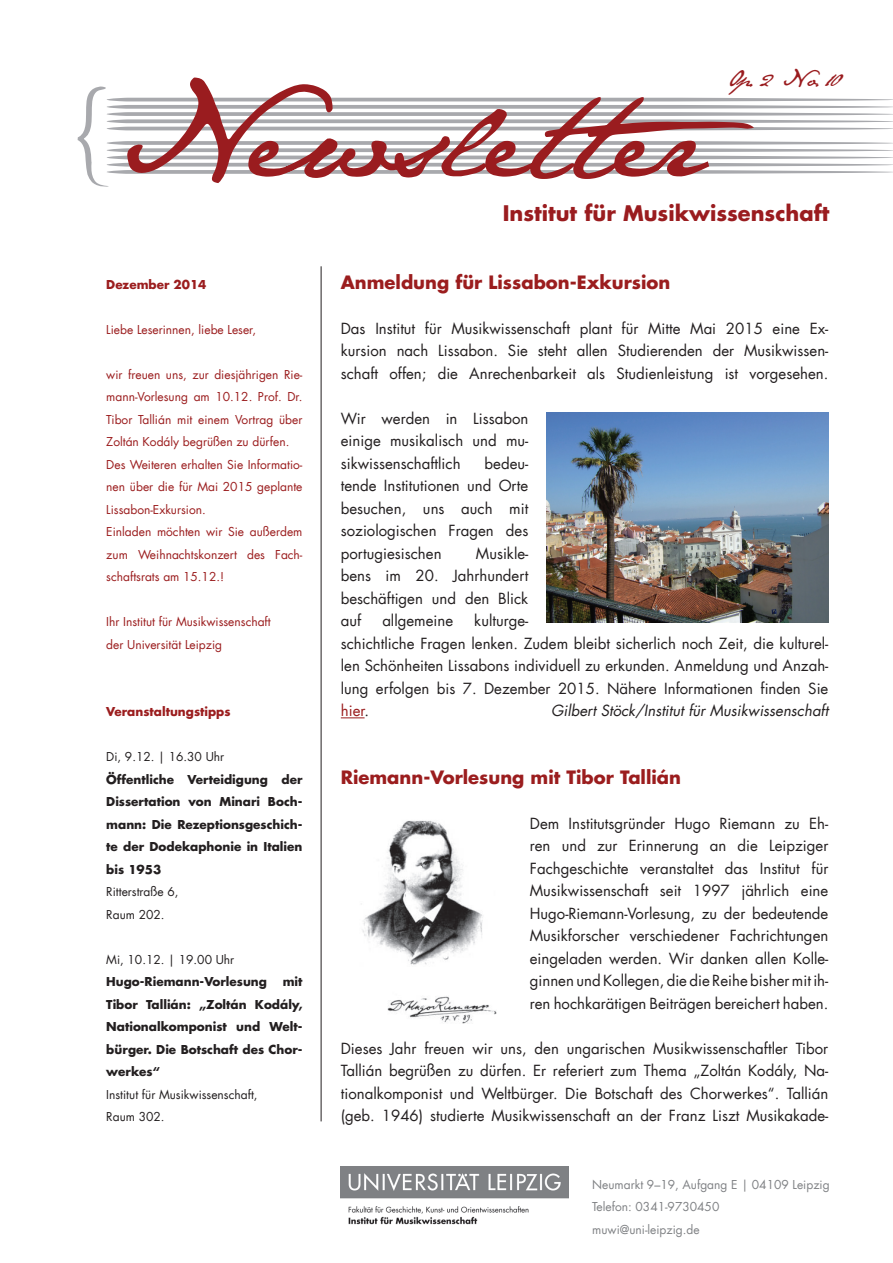
<style>
.page{position:relative;width:893px;height:1263px;background:#fff}
.page>*{position:absolute;margin:0;border:0;box-sizing:border-box;transform-origin:0 0}
.t1{font:700 21px "Futura";color:#9a1c1f}
.t2{font:19.95px "Jane Austen";color:#9a1c1f}
.t3{font:700 18px "Futura";color:#9b1d1e}
.t4{font:15px/22.5px "Futura";color:#231f20;text-align:justify}
.t5{font:italic 15px "Futura";color:#231f20}
.t6{font:12px/22.5px "Futura";color:#9b1d1e}
.t7{font:700 12px/22.5px "Futura";color:#231f20;text-align:justify}
.t8{font:12px/22.5px "Futura";color:#231f20}
.t9{font:12px/22.5px "Futura";color:#808285}
.t10{font:700 12px "Futura";color:#9b1d1e}
.s1{color:#9b1d1e}
</style>
<div class="page">
<hr style="left:321px;top:266px;width:1px;height:855px;background:#231f20">
<img style="left:341px;top:1166px;width:227px;height:59px">
<svg style="left:77px;top:87px;width:816px;height:100px"></svg>
<svg style="left:127px;top:78px;width:627px;height:105px"></svg>
<svg style="left:341px;top:717px;width:24px;height:1px"></svg>
<img style="left:547px;top:413px;width:282px;height:210px">
<img style="left:362px;top:820px;width:135px;height:204px">
<h2 class="t2" style="left:728px;top:68px;width:114px">Op. 2 No. 10</h2>
<p class="t10" style="left:106px;top:276px;width:102px">Dezember 2014</p>
<p class="t6" style="left:106px;top:318px;width:151px">Liebe Leserinnen, liebe Leser,</p>
<p class="t6" style="left:106px;top:363px;width:198px">wir freuen uns, zur diesjährigen Rie&shy;mann-Vorlesung am 10.12. Prof. Dr.<br>Tibor Tallián mit einem Vortrag über<br>Zoltán Kodály begrüßen zu dürfen.<br>Des Weiteren erhalten Sie Informatio&shy;nen über die für Mai 2015 geplante<br>Lissabon-Exkursion.<br>Einladen möchten wir Sie außerdem zum Weihnachtskonzert des Fach&shy;schaftsrats am 15.12.!</p>
<p class="t6" style="left:106px;top:611px;width:166px">Ihr Institut für Musikwissenschaft der Universität Leipzig</p>
<p class="t10" style="left:106px;top:704px;width:126px">Veranstaltungstipps</p>
<p class="t8" style="left:106px;top:746px;width:120px">Di, 9.12. | 16.30 Uhr</p>
<p class="t7" style="left:106px;top:768px;width:198px">Öffentliche Verteidigung der Dissertation von Minari Boch&shy;mann: Die Rezeptionsgeschich&shy;te der Dodekaphonie in Italien bis 1953</p>
<p class="t8" style="left:106px;top:881px;width:74px">Ritterstraße 6,<br>Raum 202.</p>
<p class="t8" style="left:106px;top:948px;width:130px">Mi, 10.12. | 19.00 Uhr</p>
<p class="t7" style="left:106px;top:970px;width:162px">Hugo-Riemann-Vorlesung</p>
<p class="t7" style="left:106px;top:970px;width:198px;text-indent:176px">mit Tibor Tallián: „Zoltán Kodály, Nationalkomponist und Welt&shy;bürger. Die Botschaft des Chor&shy;werkes“</p>
<p class="t8" style="left:106px;top:1083px;width:153px">Institut für Musikwissenschaft,<br>Raum 302.</p>
<h1 class="t1" style="left:503px;top:199px;width:328px">Institut für Musikwissenschaft</h1>
<p class="t3" style="left:341px;top:270px;width:331px">Anmeldung für Lissabon-Exkursion</p>
<p class="t4" style="left:341px;top:317px;width:489px">Das Institut für Musikwissenschaft plant für Mitte Mai 2015 eine Ex&shy;kursion nach Lissabon. Sie steht allen Studierenden der Musikwissen&shy;schaft offen; die Anrechenbarkeit als Studienleistung ist vorgesehen.</p>
<p class="t4" style="left:341px;top:407px;width:189px">Wir werden in Lissabon einige musikalisch und mu&shy;sikwissenschaftlich</p>
<p class="t4" style="left:341px;top:452px;width:189px;text-indent:144px">bedeu&shy;tende Institutionen und Orte besuchen, uns auch mit soziologischen Fragen des portugiesischen</p>
<p class="t4" style="left:341px;top:542px;width:189px;text-indent:135px">Musikle&shy;bens im 20. Jahrhundert beschäftigen und den Blick auf</p>
<p class="t4" style="left:341px;top:610px;width:489px;text-align:left;text-indent:133px">kulturge-<br>schichtliche Fragen lenken. Zudem bleibt sicherlich noch Zeit, die kulturel&shy;len Schönheiten Lissabons individuell zu erkunden. Anmeldung und Anzah&shy;lung erfolgen bis 7. Dezember 2015. Nähere Informationen finden Sie <span class="s1">hier</span>.</p>
<p class="t4" style="left:382px;top:610px;width:72px">allgemeine</p>
<p class="t5" style="left:551px;top:701px;width:279px">Gilbert Stöck/Institut für Musikwissenschaft</p>
<p class="t3" style="left:341px;top:765px;width:342px">Riemann-Vorlesung mit Tibor Tallián</p>
<p class="t4" style="left:530px;top:812px;width:300px">Dem Institutsgründer Hugo Riemann zu Eh&shy;ren und zur Erinnerung an die Leipziger Fachgeschichte veranstaltet das Institut für Musikwissenschaft seit 1997 jährlich eine Hugo-Riemann-Vorlesung, zu der bedeutende Musikforscher verschiedener Fachrichtungen eingeladen werden. Wir danken allen Kolle&shy;ginnen und Kollegen, die die Reihe bisher mit ih&shy;ren hochkarätigen Beiträgen bereichert haben.</p>
<p class="t4" style="left:341px;top:1037px;width:489px">Dieses Jahr freuen wir uns, den ungarischen Musikwissenschaftler Tibor Tallián begrüßen zu dürfen. Er referiert zum Thema „Zoltán Kodály, Na&shy;tionalkomponist und Weltbürger. Die Botschaft des Chorwerkes“. Tallián (geb. 1946) studierte Musikwissenschaft an der Franz Liszt Musikakade-</p>
<p class="t9" style="left:592px;top:1173px;width:239px">Neumarkt 9–19, Aufgang E | 04109 Leipzig<br>Telefon: 0341-9730450 muwi@uni-leipzig.de</p>
</div>
